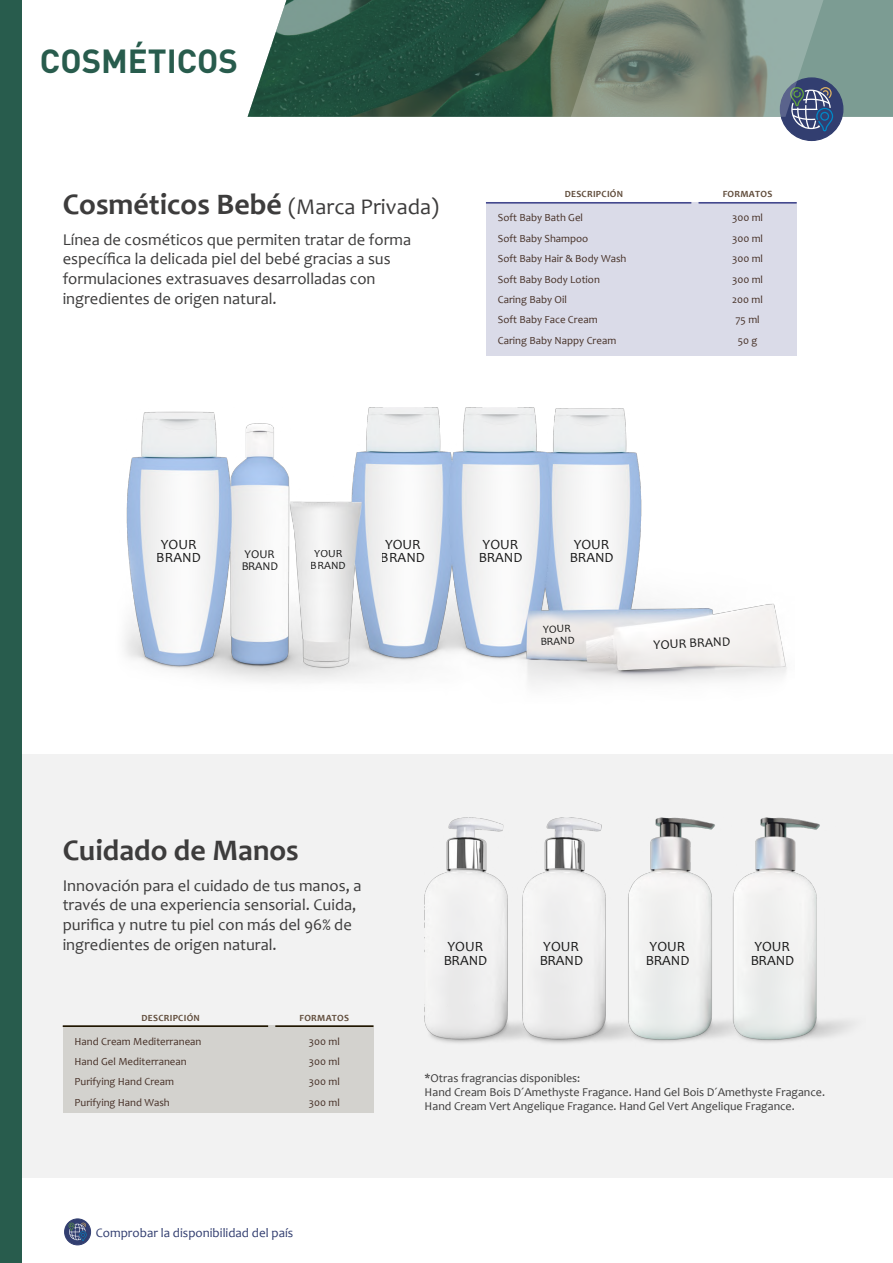
<style>
.page{position:relative;width:893px;height:1263px;background:#fff}
.page>*{position:absolute;margin:0;border:0;box-sizing:border-box;transform-origin:0 0}
.t1{font:700 33px "DIN";color:#285c4d}
.t2{font:700 30px "Candara";color:#3d3c3c}
.t3{font:16.5px/19.8px "Candara";color:#3d3c3c}
.t4{font:14.1px/13.5px "Candara";color:#000}
.t5{font:13.2px "Candara";color:#000}
.t6{font:12.9px "Candara";color:#323e70}
.t7{font:12px/14.4px "Candara";color:#3d3c3c}
.t8{font:11.85px/12px "Candara";color:#000}
.t9{font:11.1px/12px "Candara";color:#000}
.t10{font:10.8px/20.4px "Candara";color:#473128}
.t11{font:700 9.45px "Candara";letter-spacing:.03em;color:#604c3b}
.s1{font-weight:400;font-size:22.5px}
</style>
<div class="page">
<div style="left:0;top:754px;width:893px;height:424px;background:#f2f2f2"></div>
<div style="left:0;top:0;width:21px;height:1263px;background:#285c4d"></div>
<img style="left:248px;top:0;width:645px;height:117px">
<div style="left:780px;top:78px;width:63px;height:62px;background:#323e70;border-radius:50%"></div>
<svg style="left:571px;top:0;width:262px;height:131px;background:#87958c"></svg>
<div style="left:65px;top:1219px;width:26px;height:26px;background:#323e70;border-radius:50%"></div>
<div style="left:64px;top:1218px;width:27px;height:27px;border:1px solid #323e70;border-radius:50%"></div>
<svg style="left:69px;top:1222px;width:18px;height:19px"></svg>
<div style="left:63px;top:1025px;width:310px;height:88px;background:#d3d2ce"></div>
<hr style="left:275px;top:1025px;width:98px;height:2px;background:#201600">
<hr style="left:63px;top:1025px;width:205px;height:2px;background:#201600">
<img style="left:425px;top:817px;width:426px;height:227px">
<div style="left:486px;top:202px;width:311px;height:154px;background:#dadbe8"></div>
<hr style="left:698px;top:202px;width:99px;height:2px;background:#44498e">
<hr style="left:486px;top:202px;width:205px;height:2px;background:#44498e">
<img style="left:124px;top:408px;width:663px;height:278px">
<h1 class="t1" style="left:40px;top:40px;width:200px">COSMÉTICOS</h1>
<h2 class="t2" style="left:63px;top:186px;width:378px">Cosméticos Bebé <span class="s1">(Marca Privada)</span></h2>
<p class="t3" style="left:63px;top:229px;width:350px">Línea de cosméticos que permiten tratar de forma específica la delicada piel del bebé gracias a sus formulaciones extrasuaves desarrolladas con ingredientes de origen natural.</p>
<p class="t11" style="left:565px;top:188px;width:60px">DESCRIPCIÓN</p>
<p class="t10" style="left:498px;top:207px;width:130px">Soft Baby Bath Gel<br>Soft Baby Shampoo<br>Soft Baby Hair &amp; Body Wash<br>Soft Baby Body Lotion<br>Caring Baby Oil<br>Soft Baby Face Cream<br>Caring Baby Nappy Cream</p>
<p class="t11" style="left:723px;top:188px;width:51px">FORMATOS</p>
<p class="t10" style="left:732px;top:207px;width:32px;text-align:center">300 ml<br>300 ml<br>300 ml<br>300 ml<br>200 ml<br>75 ml<br>50 g</p>
<p class="t4" style="left:157px;top:537px;width:46px">YOUR<br>BRAND</p>
<p class="t4" style="left:381px;top:537px;width:46px">YOUR<br>BRAND</p>
<p class="t8" style="left:241px;top:548px;width:39px">YOUR<br>BRAND</p>
<p class="t4" style="left:478px;top:537px;width:46px">YOUR<br>BRAND</p>
<p class="t4" style="left:570px;top:537px;width:46px">YOUR<br>BRAND</p>
<p class="t9" style="left:311px;top:548px;width:36px">YOUR<br>BRAND</p>
<p class="t9" style="left:539px;top:623px;width:36px;rotate:-2deg">YOUR<br>BRAND</p>
<p class="t5" style="left:653px;top:636px;width:79px;rotate:-2deg">YOUR BRAND</p>
<h2 class="t2" style="left:63px;top:832px;width:238px">Cuidado de Manos</h2>
<p class="t3" style="left:63px;top:875px;width:300px">Innovación para el cuidado de tus manos, a través de una experiencia sensorial. Cuida, purifica y nutre tu piel con más del 96% de ingredientes de origen natural.</p>
<p class="t11" style="left:141px;top:1012px;width:60px">DESCRIPCIÓN</p>
<p class="t10" style="left:75px;top:1031px;width:128px">Hand Cream Mediterranean<br>Hand Gel Mediterranean<br>Purifying Hand Cream<br>Purifying Hand Wash</p>
<p class="t11" style="left:299px;top:1012px;width:51px">FORMATOS</p>
<p class="t10" style="left:309px;top:1031px;width:32px;text-align:justify">300 ml 300 ml 300 ml 300 ml</p>
<p class="t6" style="left:96px;top:1224px;width:199px">Comprobar la disponibilidad del país</p>
<p class="t4" style="left:443px;top:939px;width:46px">YOUR<br>BRAND</p>
<p class="t4" style="left:539px;top:939px;width:46px">YOUR<br>BRAND</p>
<p class="t4" style="left:645px;top:939px;width:46px">YOUR<br>BRAND</p>
<p class="t4" style="left:750px;top:939px;width:46px">YOUR<br>BRAND</p>
<p class="t7" style="left:425px;top:1070px;width:402px">*Otras fragrancias disponibles:<br>Hand Cream Bois D´Amethyste Fragance. Hand Gel Bois D´Amethyste Fragance.<br>Hand Cream Vert Angelique Fragance. Hand Gel Vert Angelique Fragance.</p>
</div>
